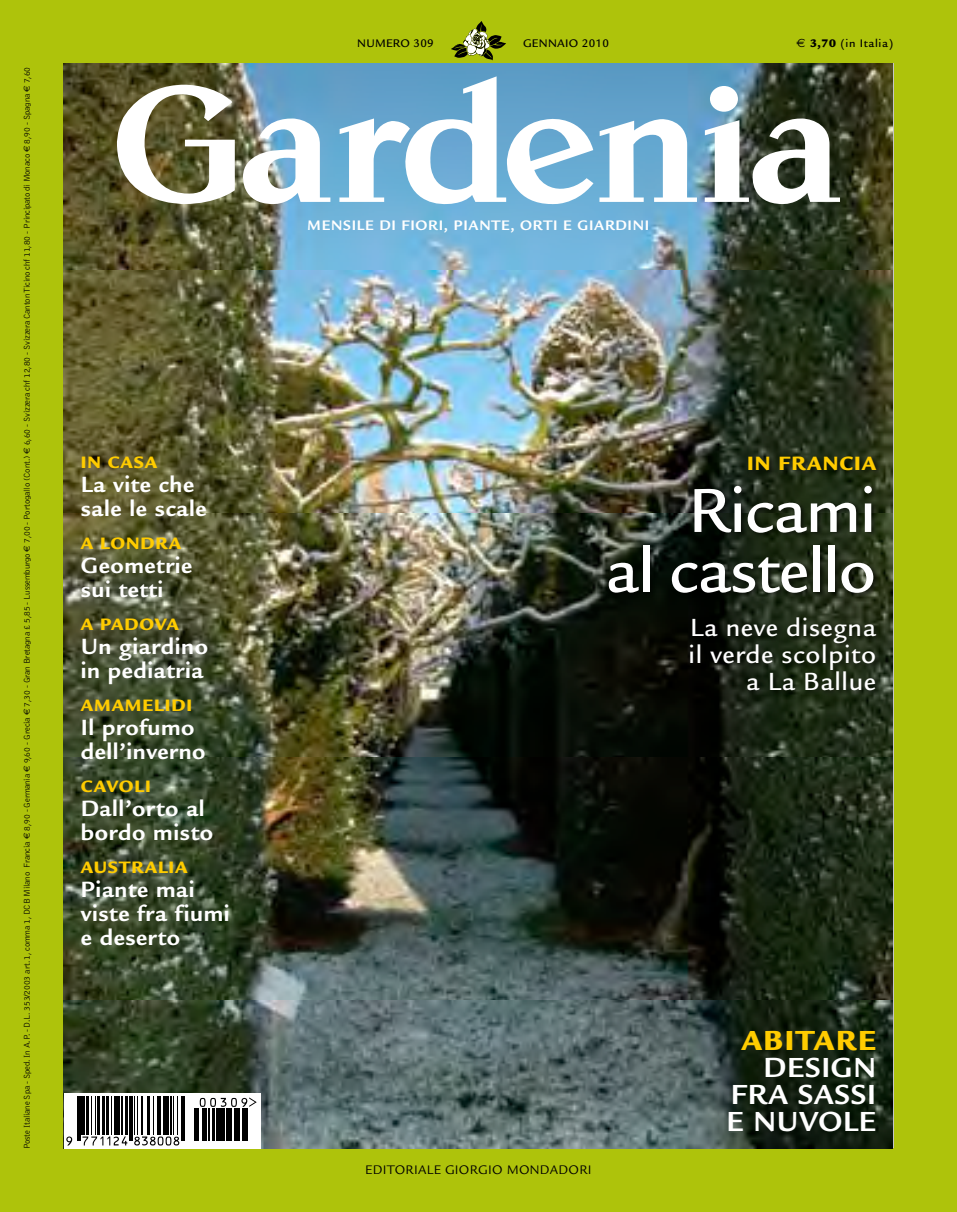
<style>
.page{position:relative;width:957px;height:1212px;background:#aec30b}
.page>*{position:absolute;margin:0;border:0;box-sizing:border-box;transform-origin:0 0}
.t1{font:500 67.5px/60px "Legacy Sans";letter-spacing:-.015em;color:#fff;text-align:right}
.t2{font:700 30px "Legacy Sans";letter-spacing:.025em;color:#fff}
.t3{font:900 30px "Legacy Sans";letter-spacing:.05em;color:#fc0}
.t4{font:500 27px/27px "Legacy Sans";letter-spacing:.025em;color:#fff;text-align:right}
.t5{font:700 24px/24px "Legacy Sans";letter-spacing:.025em;color:#fff}
.t6{font:900 21px "Legacy Sans";letter-spacing:.05em;color:#fc0}
.t7{font:900 18px "Legacy Sans";letter-spacing:.05em;color:#fc0}
.t8{font:700 15px "Legacy Sans";letter-spacing:.05em;color:#fff}
.t9{font:13.5px "Legacy Sans";letter-spacing:.025em;color:#000}
.t10{font:500 12px "Legacy Sans";letter-spacing:.025em;color:#000}
.t11{font:300 8.7px "Bell Gothic Std";letter-spacing:-.02em;color:#000}
.s1{font-family:"Euro Sans Std";font-weight:400}
.s2{font-weight:900}
</style>
<div class="page">
<img style="left:64px;top:64px;width:829px;height:1084px">
<div style="left:747px;top:454px;width:136px;height:22px;background:#000;opacity:.6"></div>
<div style="left:606px;top:484px;width:274px;height:115px;background:#000;opacity:.6"></div>
<div style="left:688px;top:615px;width:193px;height:82px;background:#000;opacity:.6"></div>
<svg style="left:451px;top:21px;width:55px;height:39px;background:#8d9a2a"></svg>
<svg style="left:117px;top:84px;width:118px;height:122px"></svg>
<img style="left:241px;top:116px;width:89px;height:89px">
<svg style="left:599px;top:119px;width:98px;height:83px"></svg>
<svg style="left:704px;top:116px;width:136px;height:89px"></svg>
<svg style="left:339px;top:76px;width:254px;height:131px"></svg>
<div style="left:710px;top:86px;width:28px;height:26px;background:#fff;border-radius:50%"></div>
<svg style="left:64px;top:1093px;width:196px;height:55px"></svg>
<hr style="left:77px;top:1096px;width:1px;height:44px;background:#000">
<hr style="left:79px;top:1096px;width:1px;height:44px;background:#000">
<hr style="left:82px;top:1096px;width:3px;height:39px;background:#000">
<hr style="left:86px;top:1096px;width:2px;height:39px;background:#000">
<hr style="left:91px;top:1096px;width:1px;height:39px;background:#000">
<hr style="left:95px;top:1096px;width:1px;height:39px;background:#000">
<hr style="left:97px;top:1096px;width:3px;height:39px;background:#000">
<hr style="left:102px;top:1096px;width:2px;height:39px;background:#000">
<hr style="left:107px;top:1096px;width:2px;height:39px;background:#000">
<hr style="left:111px;top:1096px;width:1px;height:39px;background:#000">
<hr style="left:114px;top:1096px;width:3px;height:39px;background:#000">
<hr style="left:118px;top:1096px;width:2px;height:39px;background:#000">
<hr style="left:121px;top:1096px;width:1px;height:39px;background:#000">
<hr style="left:126px;top:1096px;width:2px;height:39px;background:#000">
<hr style="left:129px;top:1096px;width:1px;height:44px;background:#000">
<hr style="left:131px;top:1096px;width:1px;height:44px;background:#000">
<hr style="left:134px;top:1096px;width:1px;height:39px;background:#000">
<hr style="left:137px;top:1096px;width:1px;height:39px;background:#000">
<hr style="left:141px;top:1096px;width:2px;height:39px;background:#000">
<hr style="left:147px;top:1096px;width:1px;height:39px;background:#000">
<hr style="left:149px;top:1096px;width:1px;height:39px;background:#000">
<hr style="left:153px;top:1096px;width:1px;height:39px;background:#000">
<hr style="left:157px;top:1096px;width:4px;height:39px;background:#000">
<hr style="left:163px;top:1096px;width:1px;height:39px;background:#000">
<hr style="left:165px;top:1096px;width:4px;height:39px;background:#000">
<hr style="left:171px;top:1096px;width:1px;height:39px;background:#000">
<hr style="left:173px;top:1096px;width:1px;height:39px;background:#000">
<hr style="left:176px;top:1096px;width:1px;height:39px;background:#000">
<hr style="left:181px;top:1096px;width:1px;height:44px;background:#000">
<hr style="left:183px;top:1096px;width:1px;height:44px;background:#000">
<hr style="left:195px;top:1108px;width:1px;height:32px;background:#000">
<hr style="left:197px;top:1108px;width:2px;height:32px;background:#000">
<hr style="left:202px;top:1108px;width:3px;height:32px;background:#000">
<hr style="left:206px;top:1108px;width:1px;height:32px;background:#000">
<hr style="left:208px;top:1108px;width:1px;height:32px;background:#000">
<hr style="left:213px;top:1108px;width:2px;height:32px;background:#000">
<hr style="left:216px;top:1108px;width:1px;height:32px;background:#000">
<hr style="left:218px;top:1108px;width:1px;height:32px;background:#000">
<hr style="left:221px;top:1108px;width:4px;height:32px;background:#000">
<hr style="left:226px;top:1108px;width:1px;height:32px;background:#000">
<hr style="left:228px;top:1108px;width:2px;height:32px;background:#000">
<hr style="left:231px;top:1108px;width:1px;height:32px;background:#000">
<hr style="left:234px;top:1108px;width:3px;height:32px;background:#000">
<hr style="left:239px;top:1108px;width:1px;height:32px;background:#000">
<hr style="left:242px;top:1108px;width:1px;height:32px;background:#000">
<hr style="left:244px;top:1108px;width:4px;height:32px;background:#000">
<svg style="left:66px;top:1136px;width:6px;height:9px"></svg>
<svg style="left:82px;top:1136px;width:45px;height:9px"></svg>
<svg style="left:134px;top:1136px;width:45px;height:9px"></svg>
<svg style="left:200px;top:1097px;width:57px;height:10px"></svg>
<p class="t11" style="left:22px;top:1149px;width:1084px;rotate:-90deg">Poste Italiane Spa - Sped. In A.P. - D.L. 353/2003 art. 1, comma 1, DCB Milano Francia <span class="s1">€</span> 8,90 - Germania <span class="s1">€</span> 9,60 - Grecia <span class="s1">€</span> 7,30 - Gran Bretagna £ 5,85 - Lussemburgo <span class="s1">€</span> 7,00 - Portogallo (Cont.) <span class="s1">€</span> 6,60 - Svizzera chf 12,80 - Svizzera Canton Ticino chf 11,80 - Principato di Monaco <span class="s1">€</span> 8,90 - Spagna <span class="s1">€</span> 7,60</p>
<p class="t7" style="left:81px;top:451px;width:78px">IN CASA</p>
<p class="t5" style="left:81px;top:472px;width:127px">La vite che sale le scale</p>
<p class="t7" style="left:81px;top:532px;width:102px">A LONDRA</p>
<p class="t5" style="left:81px;top:553px;width:113px">Geometrie sui tetti</p>
<p class="t7" style="left:81px;top:613px;width:100px">A PADOVA</p>
<p class="t5" style="left:81px;top:634px;width:129px">Un giardino in pediatria</p>
<p class="t7" style="left:81px;top:694px;width:113px">AMAMELIDI</p>
<p class="t5" style="left:81px;top:715px;width:126px">Il profumo dell’inverno</p>
<p class="t7" style="left:81px;top:775px;width:72px">CAVOLI</p>
<p class="t5" style="left:81px;top:796px;width:134px">Dall’orto al bordo misto</p>
<p class="t7" style="left:81px;top:856px;width:40px">AUSTRALIA</p>
<p class="t5" style="left:81px;top:877px;width:150px">Piante mai viste fra fiumi e deserto</p>
<p class="t10" style="left:357px;top:36px;width:78px">NUMERO 309</p>
<p class="t10" style="left:523px;top:36px;width:18px">genn</p>
<p class="t10" style="left:557px;top:36px;width:53px">aio 2010</p>
<p class="t8" style="left:307px;top:216px;width:24px">mensi</p>
<p class="t8" style="left:357px;top:216px;width:268px">le di fiori, piante, orti e giardini</p>
<p class="t10" style="left:796px;top:36px;width:98px"><span class="s1">€</span> <span class="s2">3,70</span> (in Italia)</p>
<p class="t6" style="left:747px;top:451px;width:130px">IN FRANCIA</p>
<p class="t1" style="left:605px;top:481px;width:272px">Ricami<br>al castello</p>
<p class="t4" style="left:688px;top:614px;width:189px">La neve disegna il verde scolpito a La Ballue</p>
<p class="t9" style="left:365px;top:1162px;width:228px">EDITORIALE GIORGIO MONDADORI</p>
<p class="t3" style="left:741px;top:1023px;width:136px">ABITARE</p>
<p class="t2" style="left:763px;top:1050px;width:114px">DESIGN</p>
<p class="t2" style="left:731px;top:1077px;width:118px">fra sassi</p>
<p class="t2" style="left:726px;top:1104px;width:148px">e n uvole</p>
</div>
